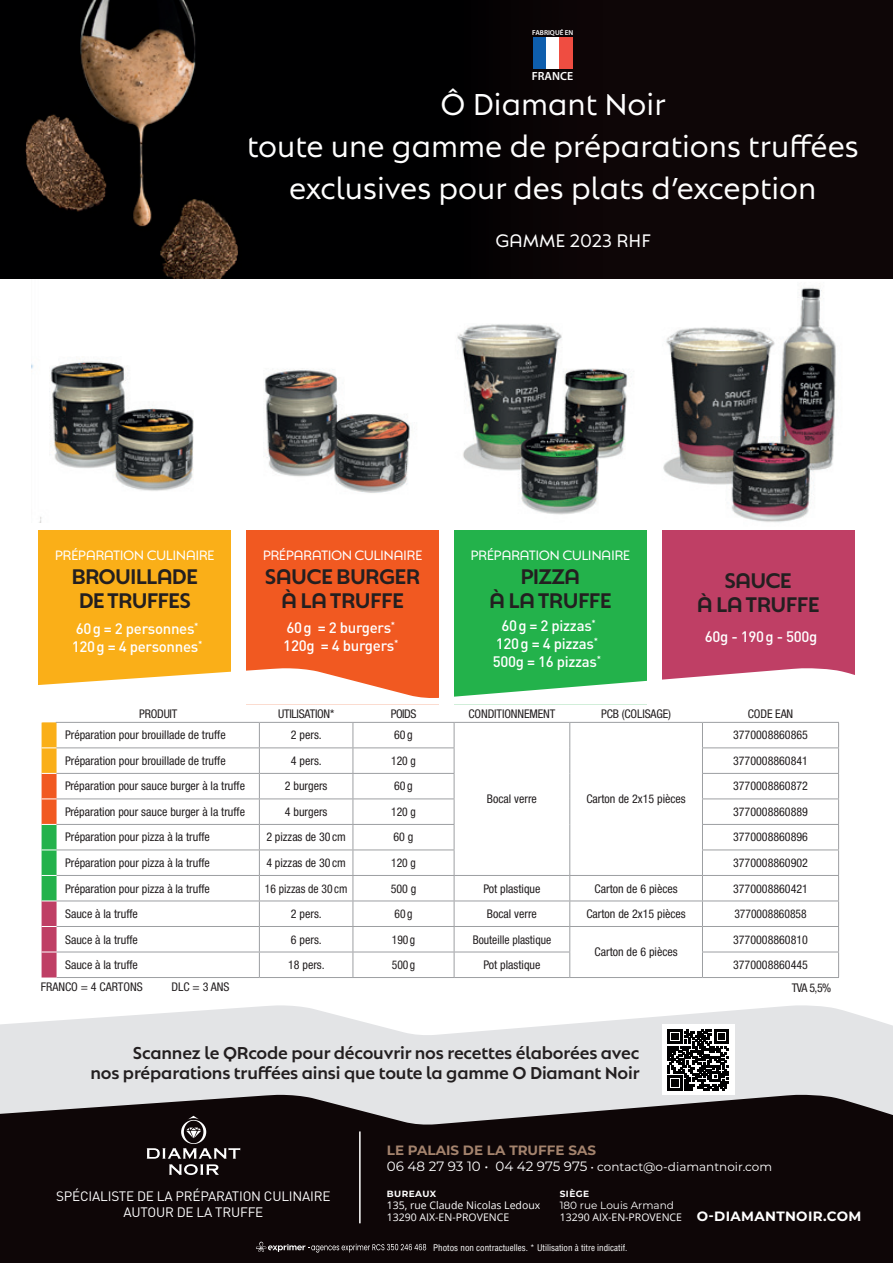
<style>
.page{position:relative;width:893px;height:1263px;background:#fff}
.page>*{position:absolute;margin:0;border:0;box-sizing:border-box;transform-origin:0 0}
.t1{font:30px/42px "Natom Pro";color:#fff;text-align:center}
.t2{font:500 21px/24px "Natom Pro";letter-spacing:-.03em;color:#231f20;text-align:center}
.t3{font:18px "Natom Pro";color:#fff}
.t4{font:500 17.1px/20.5px "Natom Pro";letter-spacing:-.01em;color:#231f20;text-align:right}
.t5{font:500 15px/18px "DIN Pro";letter-spacing:-.02em;color:#fff}
.t6{font:13.5px "Natom Pro";letter-spacing:-.04em;color:#fff}
.t7{font:13.5px/16.2px "DIN Pro";letter-spacing:-.015em;color:#fff;text-align:center}
.t8{font:700 13.5px "Montserrat";color:#a4836d}
.t9{font:700 13.5px "Montserrat";letter-spacing:.025em;color:#fff}
.t10{font:condensed 12px "Helvetica Neue LT Std";color:#231f20}
.t11{font:condensed 12px "Helvetica Neue LT Std";color:#231f20;scale:.96 1}
.t12{font:12px "Montserrat";color:#fff}
.t13{font:condensed 12px "Helvetica Neue LT Std";letter-spacing:-.02em;color:#231f20}
.t14{font:600 11.85px "Myriad Pro";color:#fff}
.t15{font:10.5px/12px "Open Sans";color:#fff}
.t16{font:10.5px "Montserrat";color:#fff}
.t17{font:condensed 9px "Helvetica LT Std";color:#fff}
.t18{font:700 9px "Montserrat";letter-spacing:.05em;color:#fff}
.t19{font:600 7.2px "Myriad Pro";color:#fff}
.s1{font-size:13.5px}
</style>
<div class="page">
<svg style="left:0;top:1005px;width:893px;height:24px"></svg>
<img style="left:457px;top:324px;width:171px;height:191px">
<img style="left:263px;top:369px;width:147px;height:124px">
<img style="left:31px;top:278px;width:196px;height:245px">
<img style="left:655px;top:278px;width:200px;height:245px">
<div style="left:38px;top:530px;width:193px;height:167px;background:#faaf18"></div>
<div style="left:246px;top:530px;width:193px;height:175px;background:#f15921"></div>
<div style="left:454px;top:530px;width:193px;height:185px;background:#23b24b"></div>
<div style="left:662px;top:530px;width:192px;height:167px;background:#bf3f65"></div>
<hr style="left:57px;top:977px;width:202px;height:1px;background:#9d9fa2">
<hr style="left:259px;top:977px;width:94px;height:1px;background:#9d9fa2">
<hr style="left:353px;top:977px;width:101px;height:1px;background:#9d9fa2">
<hr style="left:454px;top:977px;width:116px;height:1px;background:#9d9fa2">
<hr style="left:570px;top:977px;width:132px;height:1px;background:#9d9fa2">
<hr style="left:702px;top:977px;width:137px;height:1px;background:#9d9fa2">
<svg style="left:38px;top:668px;width:817px;height:309px"></svg>
<div style="left:0;top:0;width:893px;height:278px;background:#0e0607"></div>
<img style="left:0;top:0;width:573px;height:278px">
<div style="left:533px;top:38px;width:13px;height:31px;background:#0e5ead"></div>
<div style="left:546px;top:38px;width:13px;height:31px;background:#fff"></div>
<div style="left:559px;top:38px;width:14px;height:31px;background:#ef4d41"></div>
<div style="left:0;top:1129px;width:893px;height:134px;background:#0e0607"></div>
<hr style="left:359px;top:1131px;width:2px;height:92px;background:#fff">
<div style="left:662px;top:1024px;width:72px;height:71px;background:#fff"></div>
<svg style="left:256px;top:1242px;width:170px;height:10px"></svg>
<svg style="left:0;top:1029px;width:893px;height:146px"></svg>
<p class="t19" style="left:532px;top:28px;width:43px">FABRIQUÉ EN</p>
<p class="t14" style="left:532px;top:68px;width:43px">FRANCE</p>
<h1 class="t1" style="left:247px;top:82px;width:613px">Ô Diamant Noir<br>toute une gamme de préparations truffées exclusives pour des plats d’exception</h1>
<h3 class="t3" style="left:495px;top:228px;width:157px">GAMME 2023 RHF</h3>
<p class="t6" style="left:55px;top:546px;width:161px">PRÉPARATION CULINAIRE</p>
<h2 class="t2" style="left:71px;top:563px;width:128px">BROUILLADE<br>DE TRUFFES</h2>
<p class="t6" style="left:263px;top:546px;width:161px">PRÉPARATION CULINAIRE</p>
<h2 class="t2" style="left:265px;top:563px;width:157px">SAUCE BURGER<br>À LA TRUFFE</h2>
<p class="t6" style="left:470px;top:546px;width:161px">PRÉPARATION CULINAIRE</p>
<h2 class="t2" style="left:489px;top:563px;width:124px">PIZZA<br>À LA TRUFFE</h2>
<h2 class="t2" style="left:697px;top:567px;width:124px">SAUCE<br>À LA TRUFFE</h2>
<p class="t5" style="left:705px;top:627px;width:114px">60g - 190g - 500g</p>
<p class="t5" style="left:72px;top:619px;width:132px">60g = 2 personnes<sup>*<br></sup>120g = 4 personnes<sup>*</sup></p>
<p class="t5" style="left:493px;top:615px;width:110px;text-align:center">60g = 2 pizzas<sup>*<br></sup>120g = 4 pizzas<sup>*<br></sup>500g = 16 pizzas<sup>*</sup></p>
<p class="t5" style="left:283px;top:618px;width:117px">60g = 2 burgers<sup>*<br></sup>120g = 4 burgers<sup>*</sup></p>
<p class="t13" style="left:139px;top:706px;width:40px">PRODUIT</p>
<p class="t13" style="left:278px;top:706px;width:58px">UTILISATION*</p>
<p class="t10" style="left:391px;top:706px;width:27px">POIDS</p>
<p class="t10" style="left:469px;top:706px;width:88px">CONDITIONNEMENT</p>
<p class="t10" style="left:601px;top:706px;width:72px">PCB (COLISAGE)</p>
<p class="t10" style="left:748px;top:706px;width:47px">CODE EAN</p>
<p class="t10" style="left:65px;top:728px;width:162px">Préparation pour brouillade de truffe</p>
<p class="t10" style="left:291px;top:728px;width:32px">2 pers.</p>
<p class="t10" style="left:394px;top:728px;width:20px">60g</p>
<p class="t10" style="left:733px;top:728px;width:76px">3770008860865</p>
<p class="t10" style="left:65px;top:754px;width:162px">Préparation pour brouillade de truffe</p>
<p class="t10" style="left:291px;top:754px;width:32px">4 pers.</p>
<p class="t11" style="left:391px;top:754px;width:27px">120 g</p>
<p class="t10" style="left:733px;top:754px;width:76px">3770008860841</p>
<p class="t10" style="left:65px;top:779px;width:181px">Préparation pour sauce burger à la truffe</p>
<p class="t10" style="left:285px;top:779px;width:44px">2 burgers</p>
<p class="t10" style="left:394px;top:779px;width:20px">60g</p>
<p class="t10" style="left:733px;top:779px;width:76px">3770008860872</p>
<p class="t10" style="left:65px;top:805px;width:181px">Préparation pour sauce burger à la truffe</p>
<p class="t10" style="left:285px;top:805px;width:44px">4 burgers</p>
<p class="t11" style="left:391px;top:805px;width:27px">120 g</p>
<p class="t10" style="left:733px;top:805px;width:76px">3770008860889</p>
<p class="t10" style="left:65px;top:830px;width:146px">Préparation pour pizza à la truffe</p>
<p class="t10" style="left:266px;top:830px;width:81px">2 pizzas de 30 cm</p>
<p class="t10" style="left:394px;top:830px;width:21px">60 g</p>
<p class="t10" style="left:733px;top:830px;width:76px">3770008860896</p>
<p class="t10" style="left:65px;top:856px;width:146px">Préparation pour pizza à la truffe</p>
<p class="t10" style="left:266px;top:856px;width:81px">4 pizzas de 30 cm</p>
<p class="t11" style="left:391px;top:856px;width:27px">120 g</p>
<p class="t10" style="left:733px;top:856px;width:76px">3770008860902</p>
<p class="t10" style="left:65px;top:881px;width:146px">Préparation pour pizza à la truffe</p>
<p class="t11" style="left:265px;top:881px;width:87px">16 pizzas de 30 cm</p>
<p class="t10" style="left:391px;top:881px;width:27px">500 g</p>
<p class="t10" style="left:483px;top:881px;width:59px">Pot plastique</p>
<p class="t10" style="left:595px;top:881px;width:85px">Carton de 6 pièces</p>
<p class="t10" style="left:733px;top:881px;width:76px">3770008860421</p>
<p class="t10" style="left:65px;top:907px;width:74px">Sauce à la truffe</p>
<p class="t10" style="left:291px;top:907px;width:32px">2 pers.</p>
<p class="t11" style="left:395px;top:907px;width:20px">60g</p>
<p class="t10" style="left:487px;top:907px;width:51px">Bocal verre</p>
<p class="t10" style="left:586px;top:907px;width:101px">Carton de 2x15 pièces</p>
<p class="t11" style="left:734px;top:907px;width:77px">3770008860858</p>
<p class="t10" style="left:65px;top:932px;width:74px">Sauce à la truffe</p>
<p class="t10" style="left:291px;top:932px;width:32px">6 pers.</p>
<p class="t11" style="left:392px;top:932px;width:26px">190 g</p>
<p class="t11" style="left:473px;top:932px;width:83px">Bouteille plastique</p>
<p class="t10" style="left:595px;top:945px;width:85px">Carton de 6 pièces</p>
<p class="t10" style="left:487px;top:792px;width:51px">Bocal verre</p>
<p class="t10" style="left:586px;top:792px;width:101px">Carton de 2x15 pièces</p>
<p class="t10" style="left:733px;top:932px;width:76px">3770008860810</p>
<p class="t10" style="left:65px;top:958px;width:74px">Sauce à la truffe</p>
<p class="t10" style="left:288px;top:958px;width:38px">18 pers.</p>
<p class="t11" style="left:392px;top:958px;width:26px">500 g</p>
<p class="t10" style="left:483px;top:958px;width:59px">Pot plastique</p>
<p class="t10" style="left:733px;top:958px;width:76px">3770008860445</p>
<p class="t10" style="left:41px;top:980px;width:103px">FRANCO = 4 CARTONS</p>
<p class="t10" style="left:171px;top:980px;width:60px">DLC = 3 ANS</p>
<p class="t10" style="left:792px;top:981px;width:41px">TVA 5,5%</p>
<h3 class="t4" style="left:90px;top:1041px;width:551px">Scannez le QRcode pour découvrir nos recettes élaborées avec<br>nos préparations truffées ainsi que toute la gamme O Diamant Noir</h3>
<p class="t7" style="left:56px;top:1187px;width:276px">SPÉCIALISTE DE LA PRÉPARATION CULINAIRE<br>AUTOUR DE LA TRUFFE</p>
<p class="t8" style="left:387px;top:1140px;width:211px">LE PALAIS DE LA TRUFFE SAS</p>
<p class="t12" style="left:387px;top:1158px;width:387px"><span class="s1">06 48 27 93 10 • 04 42 975 975</span> • contact@o-diamantnoir.com</p>
<p class="t18" style="left:387px;top:1187px;width:51px">BUREAUX</p>
<p class="t15" style="left:387px;top:1199px;width:155px">135, rue Claude Nicolas Ledoux<br>13290 AIX-EN-PROVENCE</p>
<p class="t9" style="left:697px;top:1206px;width:166px">O-DIAMANTNOIR.COM</p>
<p class="t18" style="left:560px;top:1187px;width:31px">SIÈGE</p>
<p class="t16" style="left:560px;top:1198px;width:116px">180 rue Louis Armand</p>
<p class="t15" style="left:560px;top:1211px;width:124px">13290 AIX-EN-PROVENCE</p>
<p class="t17" style="left:433px;top:1242px;width:196px">Photos non contractuelles. * Utilisation à titre indicatif.</p>
</div>
